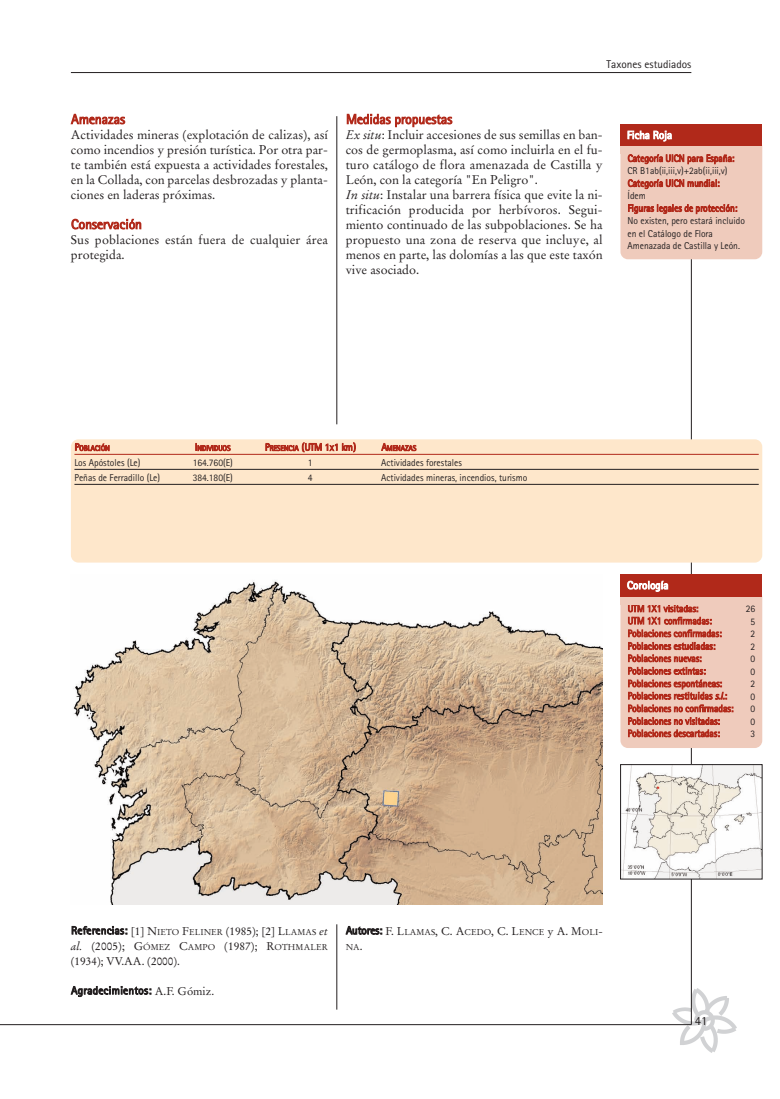
<style>
.page{position:relative;width:780px;height:1099px;background:#fff}
.page>*{position:absolute;margin:0;border:0;box-sizing:border-box;transform-origin:0 0}
.t1{font:13.75px "Rotis Sans Serif";color:#b1291a}
.t2{font:12.5px/15px "Stempel Garamond";color:#231f20}
.t3{font:12.5px "Rotis Sans Serif";color:#231f20}
.t4{font:11.25px/15px "Stempel Garamond";color:#231f20;text-align:justify}
.t5{font:11.25px "Rotis Sans Serif";letter-spacing:.025em;color:#231f20}
.t6{font:11.25px "Rotis Sans Serif";color:#fff}
.t7{font:11.25px "Rotis Sans Serif";color:#231f20}
.t8{font:10px "Rotis Sans Serif";color:#b1291a;scale:.95 1}
.t9{font:10px/12.5px "Rotis Sans Serif";color:#231f20;scale:.95 1}
.t10{font:10px "Rotis Sans Serif";color:#b1291a}
.t11{font:8.5px "Stempel Garamond";color:#231f20}
.t12{font:7.5px "Rotis Sans Serif";color:#b1291a}
.s1{font-style:italic}
.s2{font-size:10px}
.s3{font-size:7.5px}
.s4{font-family:"Rotis Sans Serif"}
.s5{font-size:8.5px}
.s6{font-family:"Stempel Garamond"}
.s7{font-size:11.25px}
</style>
<div class="page">
<img style="left:672px;top:988px;width:64px;height:64px">
<hr style="left:0;top:1024px;width:691px;height:1px;background:#231f20">
<hr style="left:691px;top:169px;width:1px;height:855px;background:#231f20">
<hr style="left:71px;top:72px;width:620px;height:1px;background:#231f20">
<div style="left:620px;top:139px;width:142px;height:120px;background:#efcbbc;border-radius:8px"></div>
<img style="left:73px;top:580px;width:529px;height:324px">
<div style="left:620px;top:589px;width:142px;height:159px;background:#efcbbc;border-radius:8px"></div>
<div style="left:71px;top:439px;width:691px;height:123px;background:#fee7cb;border-radius:8px"></div>
<hr style="left:336px;top:924px;width:1px;height:85px;background:#231f20">
<hr style="left:336px;top:116px;width:1px;height:308px;background:#231f20">
<hr style="left:74px;top:454px;width:684px;height:1px;background:#b1291a">
<hr style="left:74px;top:469px;width:684px;height:1px;background:#231f20">
<hr style="left:74px;top:484px;width:684px;height:1px;background:#231f20">
<img style="left:622px;top:766px;width:138px;height:111px">
<div style="left:620px;top:764px;width:142px;height:115px;border:1px solid #231f20"></div>
<div style="left:620px;top:574px;width:142px;height:25px;background:#b1291a"></div>
<div style="left:620px;top:597px;width:142px;height:7px;background:#efcbbc"></div>
<div style="left:620px;top:124px;width:142px;height:25px;background:#b1291a"></div>
<div style="left:620px;top:147px;width:142px;height:7px;background:#efcbbc"></div>
<p class="t7" style="left:606px;top:60px;width:86px">Taxones estudiados</p>
<p class="t1" style="left:71px;top:114px;width:55px">Amenazas</p>
<p class="t2" style="left:71px;top:128px;width:259px;text-align:justify">Actividades mineras (explotación de calizas), así como incendios y presión turística. Por otra par&shy;te también está expuesta a actividades forestales, en la Collada, con parcelas desbrozadas y planta&shy;ciones en laderas próximas.</p>
<p class="t1" style="left:71px;top:219px;width:72px">Conservación</p>
<p class="t2" style="left:71px;top:233px;width:258px">Sus poblaciones están fuera de cualquier área protegida.</p>
<p class="t1" style="left:346px;top:114px;width:108px">Medidas propuestas</p>
<p class="t2" style="left:345px;top:128px;width:258px"><span class="s1">Ex situ</span>: Incluir accesiones de sus semillas en ban&shy;cos de germoplasma, así como incluirla en el fu&shy;turo catálogo de flora amenazada de Castilla y León, con la categoría "En Peligro".<br><span class="s1">In situ</span>: Instalar una barrera física que evite la ni&shy;trificación producida por herbívoros. Segui&shy;miento continuado de las subpoblaciones. Se ha propuesto una zona de reserva que incluye, al menos en parte, las dolomías a las que este taxón vive asociado.</p>
<p class="t6" style="left:627px;top:131px;width:47px">Ficha Roja</p>
<p class="t8" style="left:627px;top:155px;width:114px">Categoría UICN para España:</p>
<p class="t9" style="left:627px;top:166px;width:107px">CR B1ab(ii,iii,v)+2ab(ii,iii,v)</p>
<p class="t8" style="left:627px;top:180px;width:98px">Categoría UICN mundial:</p>
<p class="t9" style="left:627px;top:191px;width:21px">Ídem</p>
<p class="t8" style="left:627px;top:205px;width:117px">Figuras legales de protección:</p>
<p class="t9" style="left:627px;top:216px;width:125px">No existen, pero estará incluido en el Catálogo de Flora<br>Amenazada de Castilla y León.</p>
<p class="t12" style="left:75px;top:445px;width:37px"><span class="s2">P</span>OBLACIÓN</p>
<p class="t12" style="left:195px;top:445px;width:37px"><span class="s2">I</span>NDIVIDUOS</p>
<p class="t10" style="left:265px;top:443px;width:92px">P<span class="s3">RESENCIA</span> (UTM 1<span class="s3">X</span>1 km)</p>
<p class="t12" style="left:381px;top:445px;width:37px"><span class="s2">A</span>MENAZAS</p>
<p class="t9" style="left:74px;top:457px;width:71px">Los Apóstoles (Le)</p>
<p class="t9" style="left:193px;top:457px;width:44px">164.760(E)</p>
<p class="t9" style="left:308px;top:457px;width:7px">1</p>
<p class="t9" style="left:381px;top:457px;width:86px">Actividades forestales</p>
<p class="t9" style="left:74px;top:472px;width:92px">Peñas de Ferradillo (Le)</p>
<p class="t9" style="left:193px;top:472px;width:44px">384.180(E)</p>
<p class="t9" style="left:308px;top:472px;width:7px">4</p>
<p class="t9" style="left:381px;top:472px;width:155px">Actividades mineras, incendios, turismo</p>
<p class="t6" style="left:627px;top:581px;width:43px">Corología</p>
<p class="t8" style="left:627px;top:605px;width:76px">UTM 1X1 visitadas:</p>
<p class="t9" style="left:745px;top:603px;width:11px">26</p>
<p class="t8" style="left:627px;top:617px;width:90px">UTM 1X1 confirmadas:</p>
<p class="t9" style="left:750px;top:616px;width:6px">5</p>
<p class="t8" style="left:627px;top:630px;width:100px">Poblaciones confirmadas:</p>
<p class="t9" style="left:750px;top:628px;width:6px">2</p>
<p class="t8" style="left:627px;top:642px;width:94px">Poblaciones estudiadas:</p>
<p class="t9" style="left:750px;top:641px;width:6px">2</p>
<p class="t8" style="left:627px;top:655px;width:79px">Poblaciones nuevas:</p>
<p class="t9" style="left:750px;top:653px;width:6px">0</p>
<p class="t8" style="left:627px;top:667px;width:84px">Poblaciones extintas:</p>
<p class="t9" style="left:750px;top:666px;width:6px">0</p>
<p class="t8" style="left:627px;top:680px;width:101px">Poblaciones espontáneas:</p>
<p class="t9" style="left:750px;top:678px;width:6px">2</p>
<p class="t8" style="left:627px;top:692px;width:106px">Poblaciones restituidas <span class="s1">s.l</span>.:</p>
<p class="t9" style="left:750px;top:691px;width:6px">0</p>
<p class="t8" style="left:627px;top:705px;width:113px">Poblaciones no confirmadas:</p>
<p class="t9" style="left:750px;top:703px;width:6px">0</p>
<p class="t8" style="left:627px;top:717px;width:99px">Poblaciones no visitadas:</p>
<p class="t9" style="left:750px;top:716px;width:6px">0</p>
<p class="t8" style="left:627px;top:730px;width:99px">Poblaciones descartadas:</p>
<p class="t9" style="left:750px;top:728px;width:6px">3</p>
<p class="t4" style="left:71px;top:924px;width:258px"><span class="s4">Referencias:</span> [1] N<span class="s5">IETO</span> F<span class="s5">ELINER</span> (1985); [2] L<span class="s5">LAMAS</span> <span class="s1">et al.</span> (2005); G<span class="s5">ÓMEZ</span> C<span class="s5">AMPO</span> (1987); R<span class="s5">OTHMALER </span>(1934); VV.AA. (2000).</p>
<p class="t5" style="left:71px;top:986px;width:145px">Agradecimientos: <span class="s6">A.F. Gómiz.</span></p>
<p class="t4" style="left:346px;top:924px;width:258px"><span class="s4">Autores:</span> F. L<span class="s5">LAMAS</span>, C. A<span class="s5">CEDO</span>, C. L<span class="s5">ENCE</span> y A. M<span class="s5">OLI</span>-</p>
<p class="t11" style="left:345px;top:943px;width:18px">NA<span class="s7">.</span></p>
<p class="t3" style="left:694px;top:1015px;width:14px">41</p>
</div>
